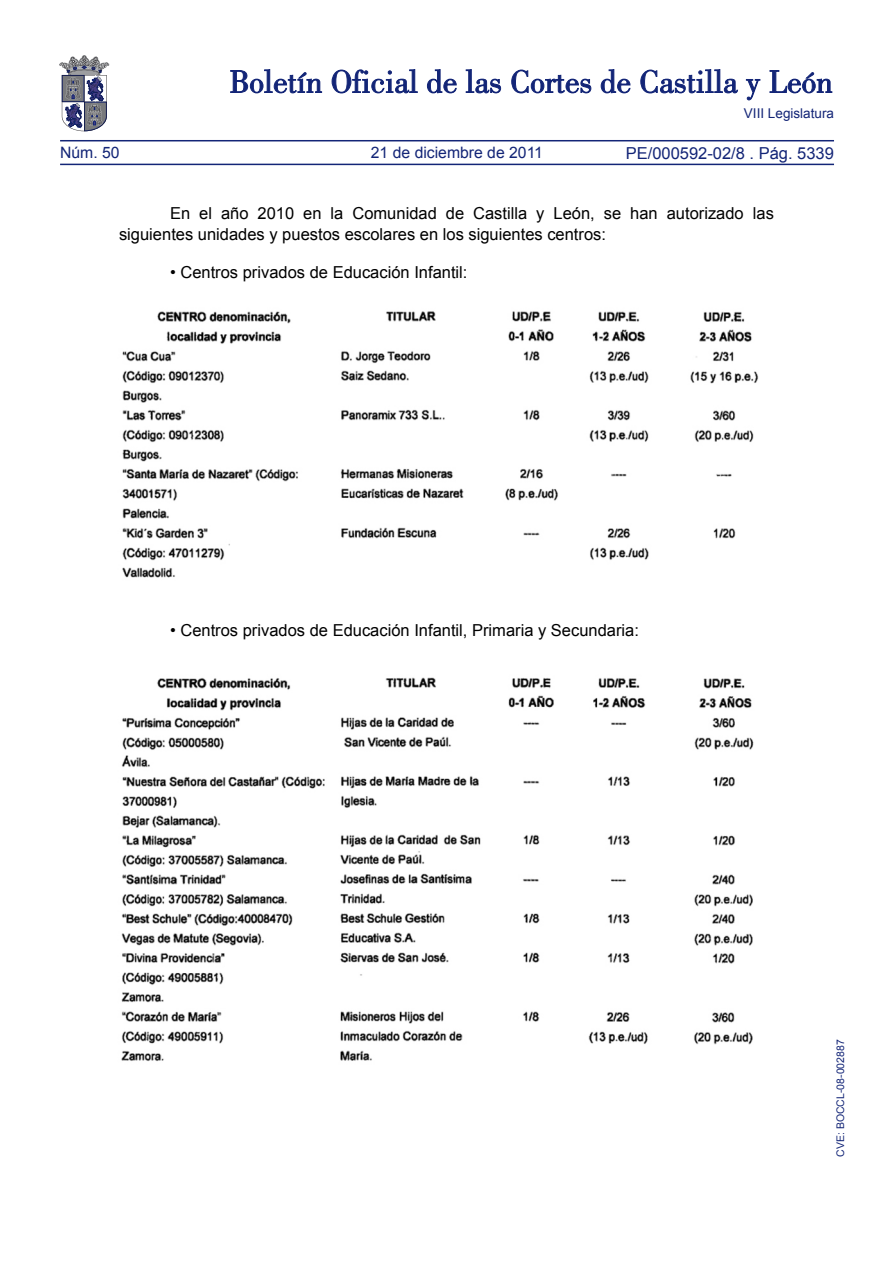
<style>
.page{position:relative;width:893px;height:1263px;background:#fff}
.page>*{position:absolute;margin:0;border:0;box-sizing:border-box;transform-origin:0 0}
.TEXTO_NORMAL{font:16.5px/21px "Arial";color:#000}
.t1{font:16.5px "Arial";color:#132577}
.t2{font:15.75px "Arial";color:#132577}
.t3{font:13.5px "Arial";color:#132577}
.TEXTO_NORMAL-2{font:10.5px "Arial";color:#132577}
</style>
<div class="page">
<hr style="left:60px;top:164px;width:774px;height:1px;background:#132577">
<hr style="left:60px;top:140px;width:774px;height:1px;background:#132577">
<svg style="left:230px;top:69px;width:92px;height:24px"></svg>
<svg style="left:332px;top:69px;width:86px;height:24px"></svg>
<svg style="left:427px;top:69px;width:30px;height:24px"></svg>
<svg style="left:466px;top:69px;width:35px;height:24px"></svg>
<svg style="left:511px;top:70px;width:80px;height:23px"></svg>
<svg style="left:601px;top:69px;width:29px;height:24px"></svg>
<svg style="left:640px;top:69px;width:98px;height:24px"></svg>
<svg style="left:746px;top:79px;width:14px;height:21px"></svg>
<svg style="left:770px;top:70px;width:62px;height:23px"></svg>
<svg style="left:60px;top:55px;width:49px;height:76px"></svg>
<img style="left:122px;top:311px;width:637px;height:267px">
<img style="left:121px;top:677px;width:633px;height:384px">
<p class="t2" style="left:60px;top:142px;width:61px">Núm. 50</p>
<p class="t2" style="left:371px;top:142px;width:174px">21 de diciembre de 2011</p>
<p class="t3" style="left:744px;top:105px;width:92px">VIII Legislatura</p>
<p class="t1" style="left:626px;top:142px;width:210px">PE/000592-02/8 . Pág. 5339</p>
<p class="TEXTO_NORMAL" style="left:119px;top:203px;width:656px;text-indent:51px">En el año 2010 en la Comunidad de Castilla y León, se han autorizado las siguientes unidades y puestos escolares en los siguientes centros:</p>
<p class="TEXTO_NORMAL" style="left:170px;top:262px;width:299px">• Centros privados de Educación Infantil:</p>
<p class="TEXTO_NORMAL" style="left:170px;top:620px;width:470px">• Centros privados de Educación Infantil, Primaria y Secundaria:</p>
<p class="TEXTO_NORMAL-2" style="left:834px;top:1157px;width:119px;rotate:-90deg">CVE: BOCCL-08-002887</p>
</div>
